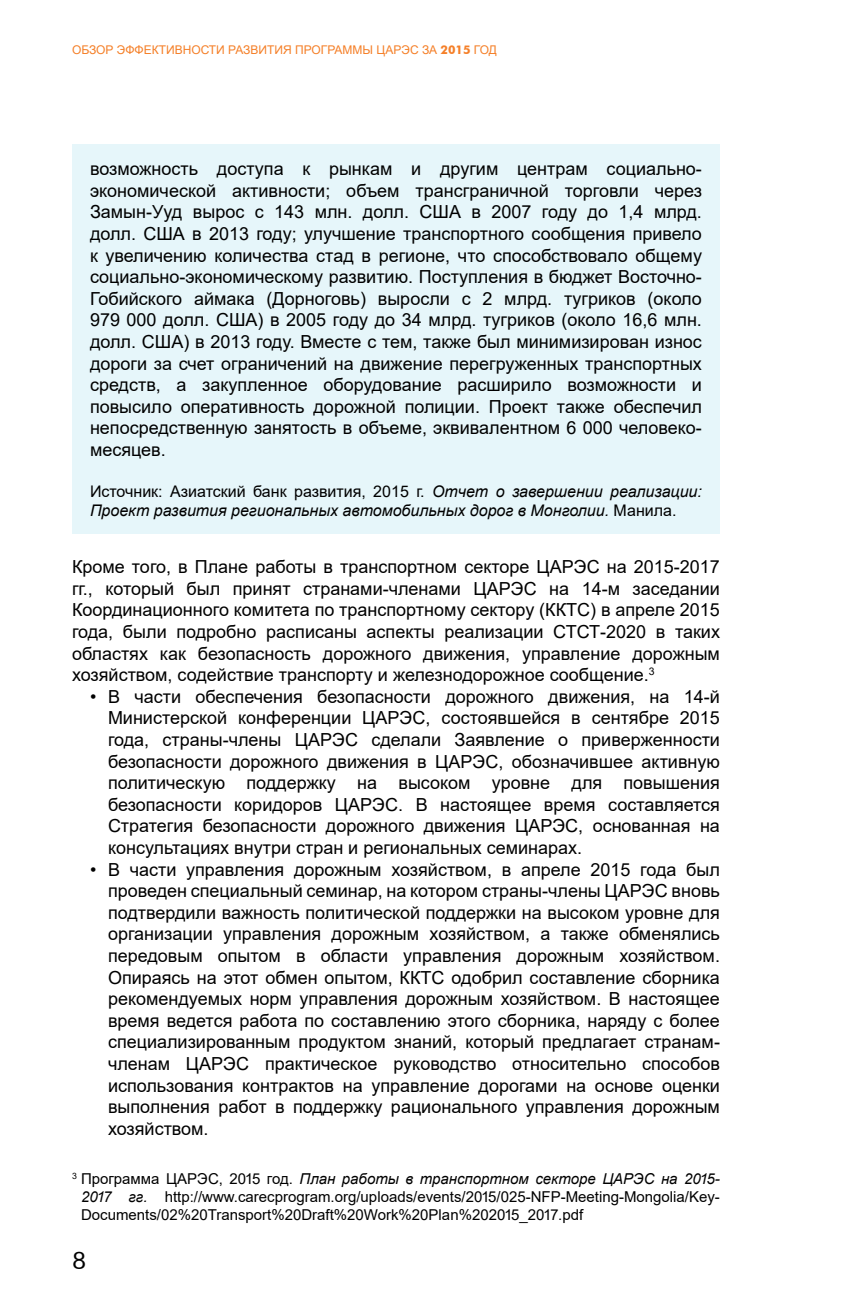
<style>
.page{position:relative;width:864px;height:1296px;background:#fff}
.page>*{position:absolute;margin:0;border:0;box-sizing:border-box;transform-origin:0 0}
.t1{font:24px "Futura BT";color:#000}
.t2{font:18px/21.6px "Arial";color:#000;text-align:justify}
.t3{font:italic 16px/19.2px "Arial";color:#000}
.t4{font:15px/18px "Arial";color:#000;text-align:justify}
.t5{font:12px "Arial";color:#f58029}
.s1{font-family:"Futura BT";font-weight:700}
.s2{font-style:normal}
.s3{font-style:italic}
</style>
<div class="page">
<div style="left:72px;top:144px;width:648px;height:390px;background:#e6f6fa"></div>
<p class="t5" style="left:72px;top:42px;width:426px">ОБЗОР ЭФФЕКТИВНОСТИ РАЗВИТИЯ ПРОГРАММЫ ЦАРЭС ЗА <span class="s1">2015</span> ГОД</p>
<p class="t2" style="left:90px;top:158px;width:614px">возможность доступа к рынкам и другим центрам социально&shy;экономической активности; объем трансграничной торговли через Замын-Ууд вырос с 143 млн. долл. США в 2007 году до 1,4 млрд. долл. США в 2013 году; улучшение транспортного сообщения привело к увеличению количества стад в регионе, что способствовало общему социально-экономическому развитию. Поступления в бюджет Восточно-Гобийского аймака (Дорноговь) выросли с 2 млрд. тугриков (около 979 000 долл. США) в 2005 году до 34 млрд. тугриков (около 16,6 млн. долл. США) в 2013 году. Вместе с тем, также был минимизирован износ дороги за счет ограничений на движение перегруженных транспортных средств, а закупленное оборудование расширило возможности и повысило оперативность дорожной полиции. Проект также обеспечил непосредственную занятость в объеме, эквивалентном 6 000 человеко&shy;месяцев.</p>
<p class="t3" style="left:90px;top:482px;width:613px"><span class="s2">Источник: Азиатский банк развития, 2015 г.</span> Отчет о завершении реализации:<br>Проект развития региональных автомобильных дорог в Монголии. <span class="s2">Манила.</span></p>
<p class="t2" style="left:72px;top:556px;width:650px">Кроме того, в Плане работы в транспортном секторе ЦАРЭС на 2015-2017 гг., который был принят странами-членами ЦАРЭС на 14-м заседании Координационного комитета по транспортному сектору (ККТС) в апреле 2015 года, были подробно расписаны аспекты реализации СТСТ-2020 в таких областях как безопасность дорожного движения, управление дорожным хозяйством, содействие транспорту и железнодорожное сообщение.<sup>3</sup></p>
<p class="t2" style="left:108px;top:686px;width:614px;text-indent:-18px">• В части обеспечения безопасности дорожного движения, на 14-й Министерской конференции ЦАРЭС, состоявшейся в сентябре 2015 года, страны-члены ЦАРЭС сделали Заявление о приверженности безопасности дорожного движения в ЦАРЭС, обозначившее активную политическую поддержку на высоком уровне для повышения безопасности коридоров ЦАРЭС. В настоящее время составляется Стратегия безопасности дорожного движения ЦАРЭС, основанная на консультациях внутри стран и региональных семинарах.</p>
<p class="t2" style="left:108px;top:858px;width:614px;text-indent:-18px">• В части управления дорожным хозяйством, в апреле 2015 года был проведен специальный семинар, на котором страны-члены ЦАРЭС вновь подтвердили важность политической поддержки на высоком уровне для организации управления дорожным хозяйством, а также обменялись передовым опытом в области управления дорожным хозяйством.<br>Опираясь на этот обмен опытом, ККТС одобрил составление сборника рекомендуемых норм управления дорожным хозяйством. В настоящее время ведется работа по составлению этого сборника, наряду с более специализированным продуктом знаний, который предлагает странам&shy;членам ЦАРЭС практическое руководство относительно способов использования контрактов на управление дорогами на основе оценки выполнения работ в поддержку рационального управления дорожным хозяйством.</p>
<p class="t4" style="left:81px;top:1169px;width:640px;text-indent:-9px"><sup>3</sup> Программа ЦАРЭС, 2015 год. <span class="s3">План работы в транспортном секторе ЦАРЭС на 2015- 2017 гг.</span> http://www.carecprogram.org/uploads/events/2015/025-NFP-Meeting-Mongolia/Key-Documents/02%20Transport%20Draft%20Work%20Plan%202015_2017.pdf</p>
<h1 class="t1" style="left:72px;top:1246px;width:16px">8</h1>
</div>
